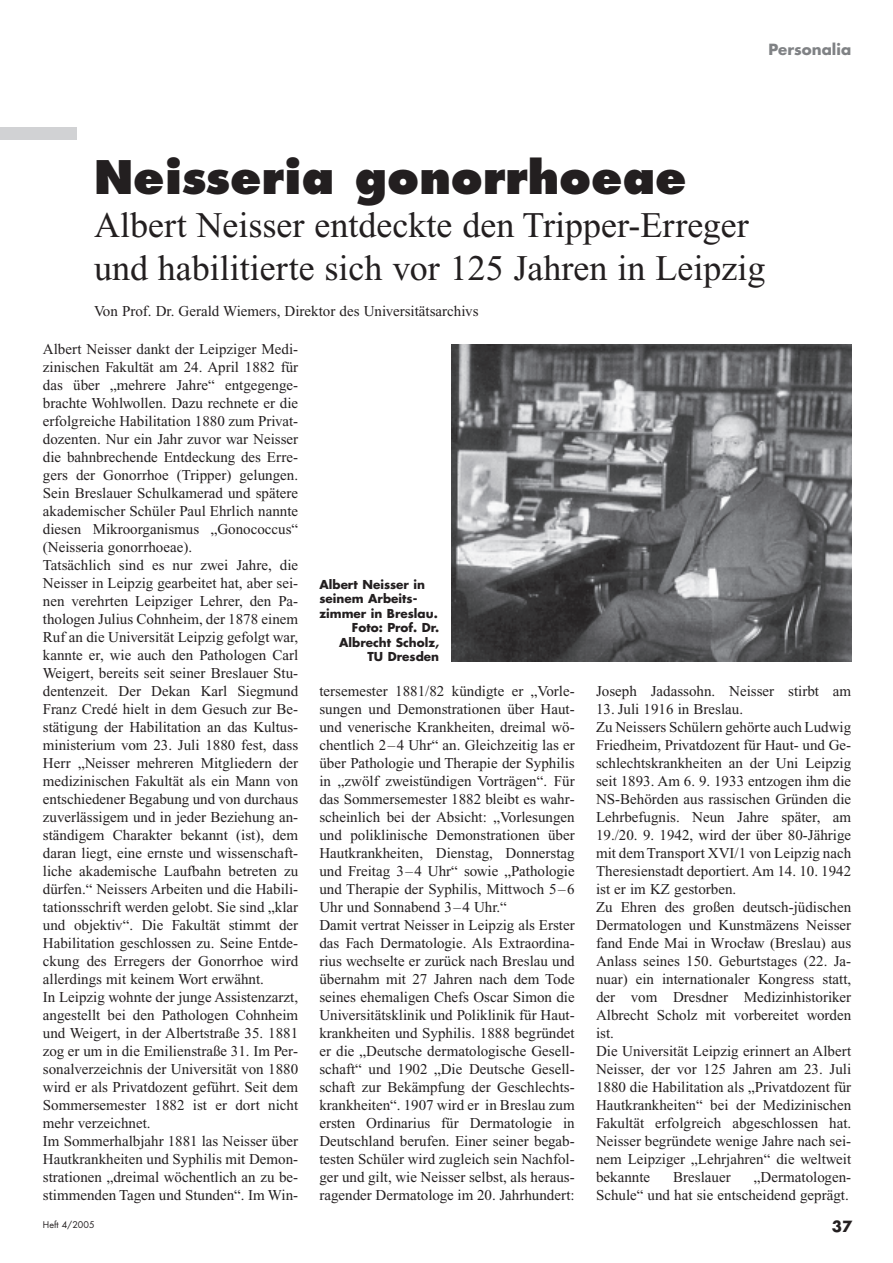
<style>
.page{position:relative;width:893px;height:1263px;background:#fff}
.page>*{position:absolute;margin:0;border:0;box-sizing:border-box;transform-origin:0 0}
.t1{font:800 45px "Futura";color:#231f20}
.t2{font:36px/43.2px "Times New Roman";color:#231f20}
.t3{font:15px/18px "Times New Roman";color:#231f20}
.t4{font:700 15px "Futura";color:#808285}
.t5{font:700 15px "Futura";color:#231f20}
.t6{font:700 12px "Futura";color:#231f20}
.t7{font:9px "Futura";color:#231f20}
.s1{font-family:"Times Ten East A"}
</style>
<div class="page">
<div style="left:0;top:128px;width:77px;height:12px;background:#d1d2d4"></div>
<img style="left:451px;top:344px;width:400px;height:317px">
<p class="t4" style="left:768px;top:43px;width:84px">Personalia</p>
<h1 class="t1" style="left:94px;top:157px;width:594px">Neisseria gonorrhoeae</h1>
<h2 class="t2" style="left:94px;top:207px;width:673px">Albert Neisser entdeckte den Tripper-Erreger und habilitierte sich vor 125 Jahren in Leipzig</h2>
<p class="t3" style="left:94px;top:304px;width:386px">Von Prof. Dr. Gerald Wiemers, Direktor des Universitätsarchivs</p>
<p class="t3" style="left:43px;top:341px;width:257px">Albert Neisser dankt der Leipziger Medi&shy;zinischen Fakultät am 24. April 1882 für das über „mehrere Jahre“ entgegenge&shy;brachte Wohlwollen. Dazu rechnete er die erfolgreiche Habilitation 1880 zum Privat&shy;dozenten. Nur ein Jahr zuvor war Neisser die bahnbrechende Entdeckung des Erre&shy;gers der Gonorrhoe (Tripper) gelungen.<br>Sein Breslauer Schulkamerad und spätere akademischer Schüler Paul Ehrlich nannte diesen Mikroorganismus „Gonococcus“ (Neisseria gonorrhoeae).<br>Tatsächlich sind es nur zwei Jahre, die Neisser in Leipzig gearbeitet hat, aber sei&shy;nen verehrten Leipziger Lehrer, den Pa&shy;thologen Julius Cohnheim, der 1878 einem Ruf an die Universität Leipzig gefolgt war, kannte er, wie auch den Pathologen Carl Weigert, bereits seit seiner Breslauer Stu&shy;dentenzeit. Der Dekan Karl Siegmund Franz Credé hielt in dem Gesuch zur Be&shy;stätigung der Habilitation an das Kultus&shy;ministerium vom 23. Juli 1880 fest, dass Herr „Neisser mehreren Mitgliedern der medizinischen Fakultät als ein Mann von entschiedener Begabung und von durchaus zuverlässigem und in jeder Beziehung an&shy;ständigem Charakter bekannt (ist), dem daran liegt, eine ernste und wissenschaft&shy;liche akademische Laufbahn betreten zu dürfen.“ Neissers Arbeiten und die Habili&shy;tationsschrift werden gelobt. Sie sind „klar und objektiv“. Die Fakultät stimmt der Habilitation geschlossen zu. Seine Entde&shy;ckung des Erregers der Gonorrhoe wird allerdings mit keinem Wort erwähnt.<br>In Leipzig wohnte der junge Assistenzarzt, angestellt bei den Pathologen Cohnheim und Weigert, in der Albertstraße 35. 1881 zog er um in die Emilienstraße 31. Im Per&shy;sonalverzeichnis der Universität von 1880 wird er als Privatdozent geführt. Seit dem Sommersemester 1882 ist er dort nicht mehr verzeichnet.<br>Im Sommerhalbjahr 1881 las Neisser über Hautkrankheiten und Syphilis mit Demon&shy;strationen „dreimal wöchentlich an zu be&shy;stimmenden Tagen und Stunden“. Im Win-</p>
<p class="t7" style="left:43px;top:1220px;width:53px">Heft 4/2005</p>
<p class="t6" style="left:319px;top:579px;width:107px">Albert Neisser in</p>
<p class="t6" style="left:319px;top:593px;width:99px">seinem Arbeits-</p>
<p class="t6" style="left:319px;top:608px;width:120px">zimmer in Breslau.</p>
<p class="t6" style="left:352px;top:622px;width:89px">Foto: Prof. Dr.</p>
<p class="t6" style="left:339px;top:637px;width:101px">Albrecht Scholz,</p>
<p class="t6" style="left:367px;top:651px;width:73px">TU Dresden</p>
<p class="t3" style="left:319px;top:683px;width:257px">tersemester 1881/82 kündigte er „Vorle&shy;sungen und Demonstrationen über Haut&shy;und venerische Krankheiten, dreimal wö&shy;chentlich 2–4 Uhr“ an. Gleichzeitig las er über Pathologie und Therapie der Syphilis in „zwölf zweistündigen Vorträgen“. Für das Sommersemester 1882 bleibt es wahr&shy;scheinlich bei der Absicht: „Vorlesungen und poliklinische Demonstrationen über Hautkrankheiten, Dienstag, Donnerstag und Freitag 3–4 Uhr“ sowie „Pathologie und Therapie der Syphilis, Mittwoch 5–6<br>Uhr und Sonnabend 3–4 Uhr.“<br>Damit vertrat Neisser in Leipzig als Erster das Fach Dermatologie. Als Extraordina&shy;rius wechselte er zurück nach Breslau und übernahm mit 27 Jahren nach dem Tode seines ehemaligen Chefs Oscar Simon die Universitätsklinik und Poliklinik für Haut&shy;krankheiten und Syphilis. 1888 begründet er die „Deutsche dermatologische Gesell&shy;schaft“ und 1902 „Die Deutsche Gesell&shy;schaft zur Bekämpfung der Geschlechts&shy;krankheiten“. 1907 wird er in Breslau zum ersten Ordinarius für Dermatologie in Deutschland berufen. Einer seiner begab&shy;testen Schüler wird zugleich sein Nachfol&shy;ger und gilt, wie Neisser selbst, als heraus&shy;ragender Dermatologe im 20. Jahrhundert:</p>
<p class="t3" style="left:596px;top:683px;width:257px">Joseph Jadassohn. Neisser stirbt am</p>
<p class="t3" style="left:596px;top:701px;width:257px">13. Juli 1916 in Breslau.<br>Zu Neissers Schülern gehörte auch Ludwig Friedheim, Privatdozent für Haut- und Ge&shy;schlechtskrankheiten an der Uni Leipzig seit 1893. Am 6. 9. 1933 entzogen ihm die NS-Behörden aus rassischen Gründen die Lehrbefugnis. Neun Jahre später, am 19./20. 9. 1942, wird der über 80-Jährige mit dem Transport XVI/1 von Leipzig nach Theresienstadt deportiert. Am 14. 10. 1942 ist er im KZ gestorben.<br>Zu Ehren des großen deutsch-jüdischen Dermatologen und Kunstmäzens Neisser fand Ende Mai in Wroc<span class="s1">ł</span>aw (Breslau) aus Anlass seines 150. Geburtstages (22. Ja&shy;nuar) ein internationaler Kongress statt, der vom Dresdner Medizinhistoriker Albrecht Scholz mit vorbereitet worden ist.<br>Die Universität Leipzig erinnert an Albert Neisser, der vor 125 Jahren am 23. Juli 1880 die Habilitation als „Privatdozent für Hautkrankheiten“ bei der Medizinischen Fakultät erfolgreich abgeschlossen hat.<br>Neisser begründete wenige Jahre nach sei&shy;nem Leipziger „Lehrjahren“ die weltweit bekannte</p>
<p class="t3" style="left:596px;top:1169px;width:257px;text-align:right">„Dermatologen-<br>Schule“ und hat sie entscheidend geprägt.</p>
<p class="t3" style="left:673px;top:1169px;width:59px">Breslauer</p>
<p class="t5" style="left:831px;top:1219px;width:22px">37</p>
</div>
